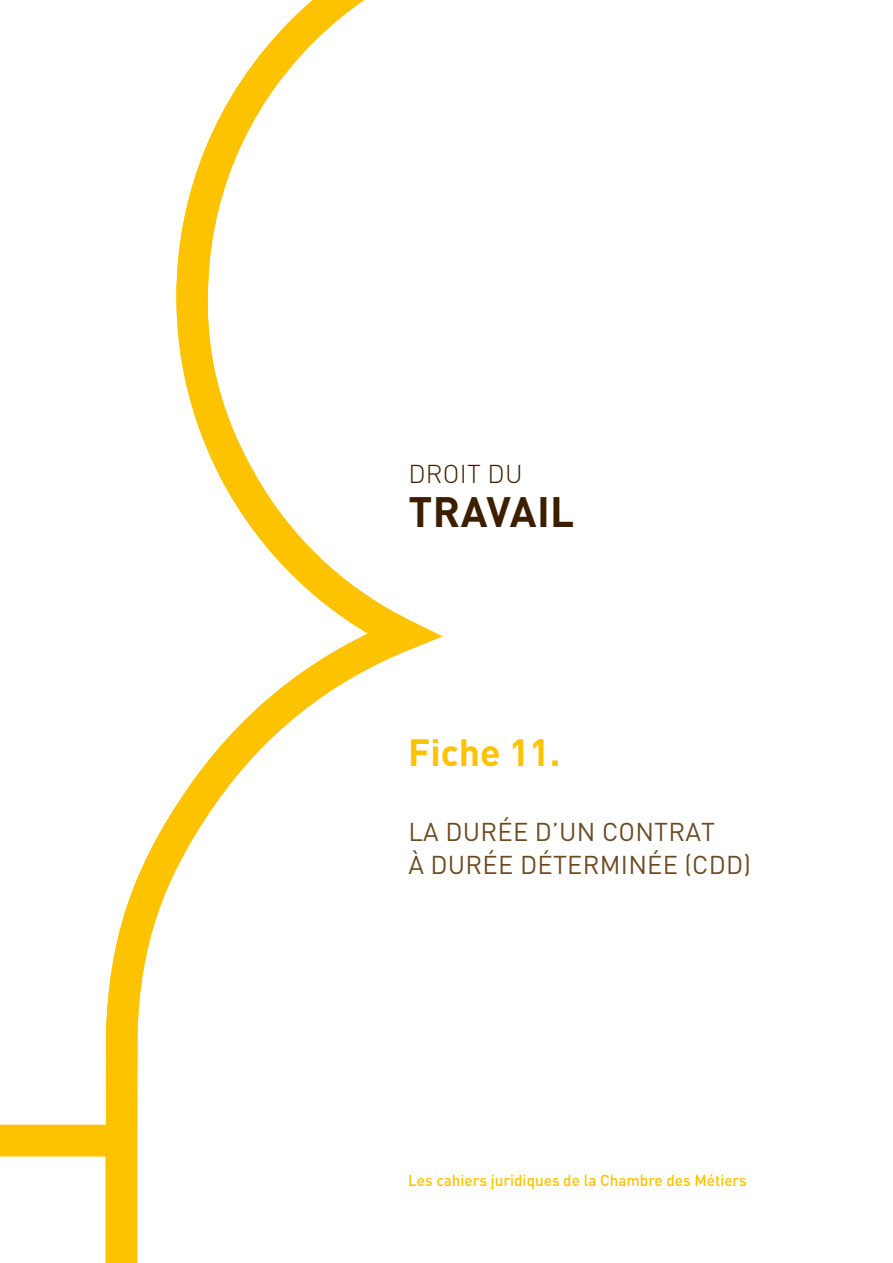
<style>
.page{position:relative;width:893px;height:1263px;background:#fff}
.page>*{position:absolute;margin:0;border:0;box-sizing:border-box;transform-origin:0 0}
.t1{font:700 42px "DINOT";letter-spacing:.01em;color:#3b1f00}
.t2{font:700 37.5px "DINOT";color:#fdc300}
.t3{font:25.5px/33px "DINOT";letter-spacing:.01em;color:#6c4b23}
.t4{font:300 25.5px "DINOT";letter-spacing:.01em;color:#3b1f00}
.t5{font:500 15.75px "DINOT";color:#fdc300}
</style>
<div class="page">
<svg style="left:0;top:0;width:443px;height:1263px"></svg>
<h3 class="t4" style="left:408px;top:456px;width:116px">DROIT DU</h3>
<h1 class="t1" style="left:408px;top:483px;width:167px">TRAVAIL</h1>
<h2 class="t2" style="left:408px;top:727px;width:154px">Fiche 11.</h2>
<h3 class="t3" style="left:408px;top:814px;width:344px">LA DURÉE D’UN CONTRAT<br>À DURÉE DÉTERMINÉE (CDD)</h3>
<p class="t5" style="left:408px;top:1169px;width:340px">Les cahiers juridiques de la Chambre des Métiers</p>
</div>
